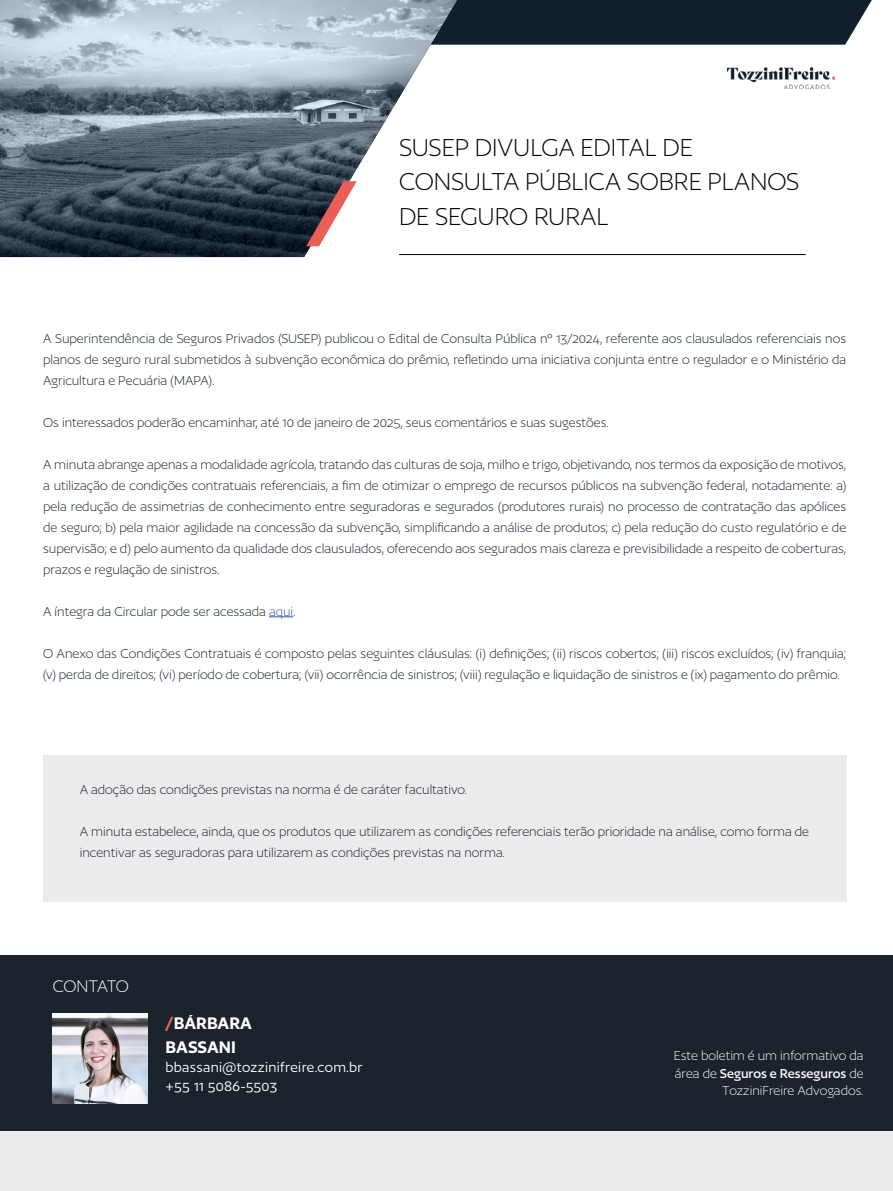
<style>
.page{position:relative;width:893px;height:1191px;background:#fff}
.page>*{position:absolute;margin:0;border:0;box-sizing:border-box;transform-origin:0 0}
.t1{font:300 28.5px/34.5px "Author";color:#000}
.t2{font:600 19.5px/23.1px "Author";color:#fff}
.t3{font:300 19.5px "Author";letter-spacing:-.03em;color:#fff}
.t4{font:16.2px/19.4px "Author";letter-spacing:.02em;color:#fff}
.t5{font:300 15px/21px "Author";color:#121f2d;text-align:justify}
.t6{font:300 15px/18px "Author";color:#fff}
.s1{color:#265b9b}
.s2{font-weight:700;color:#ec6159}
.s3{font-weight:500}
</style>
<div class="page">
<div style="left:43px;top:755px;width:803px;height:146px;background:#ecebeb"></div>
<div style="left:0;top:1120px;width:893px;height:71px;background:#ecebeb"></div>
<div style="left:0;top:955px;width:893px;height:175px;background:#1b242d"></div>
<div style="left:457px;top:0;width:415px;height:45px;background:#121f2d"></div>
<img style="left:0;top:0;width:457px;height:257px">
<hr style="left:399px;top:254px;width:407px;height:1px;background:#000">
<svg style="left:306px;top:181px;width:51px;height:65px"></svg>
<svg style="left:269px;top:616px;width:24px;height:1px"></svg>
<img style="left:727px;top:68px;width:108px;height:21px">
<img style="left:53px;top:1013px;width:95px;height:90px">
<h1 class="t1" style="left:399px;top:130px;width:402px">SUSEP DIVULGA EDITAL DE<br>CONSULTA PÚBLICA SOBRE PLANOS<br>DE SEGURO RURAL</h1>
<p class="t5" style="left:43px;top:327px;width:804px">A Superintendência de Seguros Privados (SUSEP) publicou o Edital de Consulta Pública nº 13/2024, referente aos clausulados referenciais nos planos de seguro rural submetidos à subvenção econômica do prêmio, refletindo uma iniciativa conjunta entre o regulador e o Ministério da Agricultura e Pecuária (MAPA).</p>
<p class="t5" style="left:43px;top:411px;width:567px">Os interessados poderão encaminhar, até 10 de janeiro de 2025, seus comentários e suas sugestões.</p>
<p class="t5" style="left:43px;top:453px;width:805px">A minuta abrange apenas a modalidade agrícola, tratando das culturas de soja, milho e trigo, objetivando, nos termos da exposição de motivos, a utilização de condições contratuais referenciais, a fim de otimizar o emprego de recursos públicos na subvenção federal, notadamente: a) pela redução de assimetrias de conhecimento entre seguradoras e segurados (produtores rurais) no processo de contratação das apólices de seguro; b) pela maior agilidade na concessão da subvenção, simplificando a análise de produtos; c) pela redução do custo regulatório e de supervisão; e d) pelo aumento da qualidade dos clausulados, oferecendo aos segurados mais clareza e previsibilidade a respeito de coberturas, prazos e regulação de sinistros.</p>
<p class="t5" style="left:43px;top:600px;width:254px">A íntegra da Circular pode ser acessada <span class="s1">aqui</span>.</p>
<p class="t5" style="left:43px;top:642px;width:805px">O Anexo das Condições Contratuais é composto pelas seguintes cláusulas: (i) definições; (ii) riscos cobertos; (iii) riscos excluídos; (iv) franquia; (v) perda de direitos; (vi) período de cobertura; (vii) ocorrência de sinistros; (viii) regulação e liquidação de sinistros e (ix) pagamento do prêmio.</p>
<p class="t5" style="left:80px;top:778px;width:389px">A adoção das condições previstas na norma é de caráter facultativo.</p>
<p class="t5" style="left:80px;top:820px;width:731px">A minuta estabelece, ainda, que os produtos que utilizarem as condições referenciais terão prioridade na análise, como forma de incentivar as seguradoras para utilizarem as condições previstas na norma.</p>
<h2 class="t3" style="left:53px;top:976px;width:78px">CONTATO</h2>
<h2 class="t2" style="left:166px;top:1011px;width:88px"><span class="s2">/</span>BÁRBARA<br>BASSANI</h2>
<p class="t4" style="left:166px;top:1057px;width:199px">bbassani@tozzinifreire.com.br +55 11 5086-5503</p>
<p class="t6" style="left:674px;top:1046px;width:191px">Este boletim é um informativo da área de <span class="s3">Seguros e Resseguros</span> de</p>
<p class="t6" style="left:722px;top:1081px;width:143px">TozziniFreire Advogados.</p>
</div>
